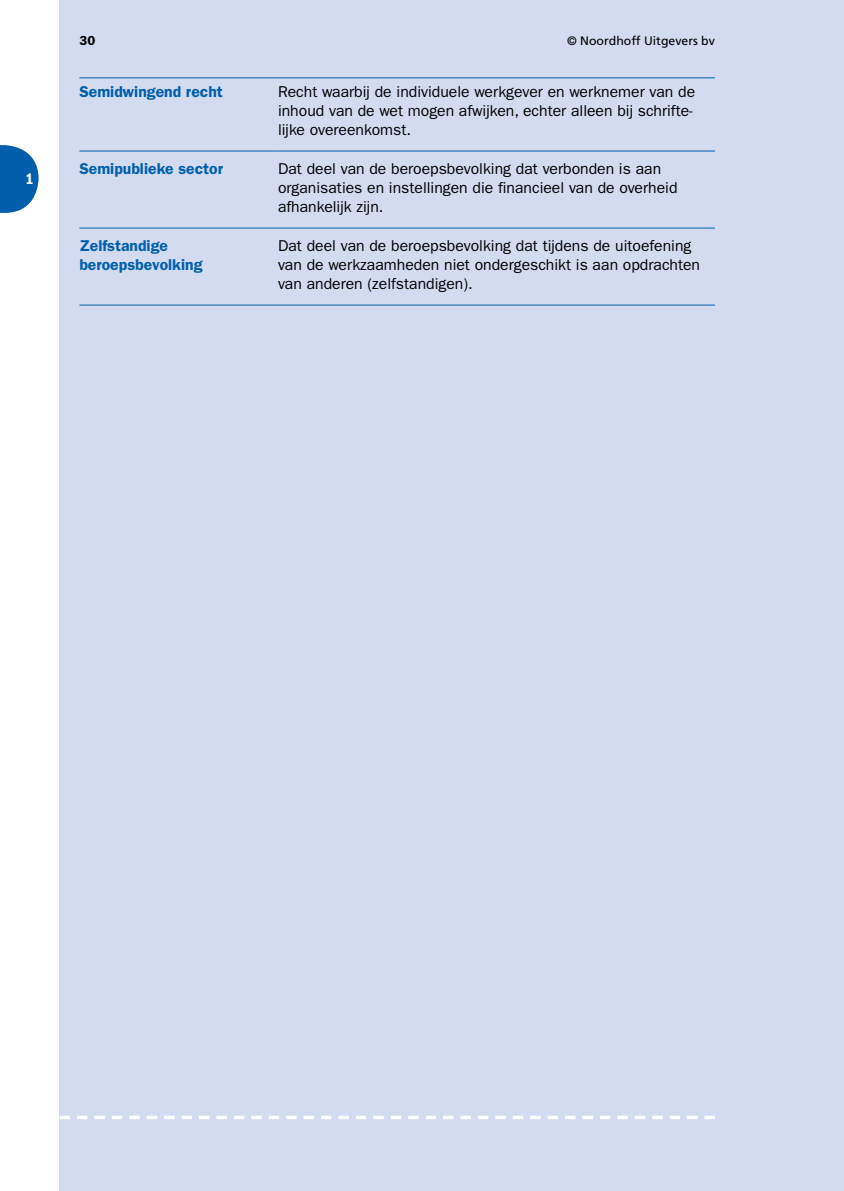
<style>
.page{position:relative;width:844px;height:1191px;background:#fff}
.page>*{position:absolute;margin:0;border:0;box-sizing:border-box;transform-origin:0 0}
.t1{font:15.75px/19.2px "ITC Franklin Gothic Std";color:#000}
.t2{font:600 15.75px/19.2px "ITC Franklin Gothic Std";color:#005eaa}
.t3{font:15.75px "ITC Franklin Gothic Std Dm Cd";color:#fff}
.t4{font:600 13.12px "ITC Franklin Gothic Std";color:#000}
.t5{font:12.25px "Frutiger LT Std";color:#000}
</style>
<div class="page">
<div style="left:60px;top:0;width:783px;height:1191px;background:#d2dbf0"></div>
<svg style="left:60px;top:1115px;width:654px;height:4px"></svg>
<svg style="left:0;top:145px;width:39px;height:68px"></svg>
<div style="left:0;top:164px;width:34px;height:29px;background:#005eaa"></div>
<hr style="left:79px;top:77px;width:199px;height:1px;background:#005eaa">
<hr style="left:278px;top:77px;width:436px;height:1px;background:#005eaa">
<hr style="left:79px;top:151px;width:199px;height:1px;background:#005eaa">
<hr style="left:278px;top:151px;width:436px;height:1px;background:#005eaa">
<hr style="left:79px;top:228px;width:199px;height:1px;background:#005eaa">
<hr style="left:278px;top:228px;width:436px;height:1px;background:#005eaa">
<hr style="left:79px;top:305px;width:199px;height:1px;background:#005eaa">
<hr style="left:278px;top:305px;width:436px;height:1px;background:#005eaa">
<p class="t3" style="left:26px;top:170px;width:10px">1</p>
<p class="t4" style="left:79px;top:32px;width:17px">30</p>
<p class="t5" style="left:567px;top:33px;width:149px">© Noordhoff Uitgevers bv</p>
<p class="t2" style="left:79px;top:82px;width:145px">Semidwingend recht</p>
<p class="t1" style="left:278px;top:82px;width:418px">Recht waarbij de individuele werkgever en werknemer van de inhoud van de wet mogen afwijken, echter alleen bij schrifte&shy;lijke overeenkomst.</p>
<p class="t2" style="left:79px;top:159px;width:145px">Semipublieke sector</p>
<p class="t1" style="left:278px;top:159px;width:401px">Dat deel van de beroepsbevolking dat verbonden is aan organisaties en instellingen die financieel van de overheid afhankelijk zijn.</p>
<p class="t2" style="left:79px;top:236px;width:125px">Zelfstandige beroepsbevolking</p>
<p class="t1" style="left:278px;top:236px;width:423px">Dat deel van de beroepsbevolking dat tijdens de uitoefening van de werkzaamheden niet ondergeschikt is aan opdrachten van anderen (zelfstandigen).</p>
</div>
